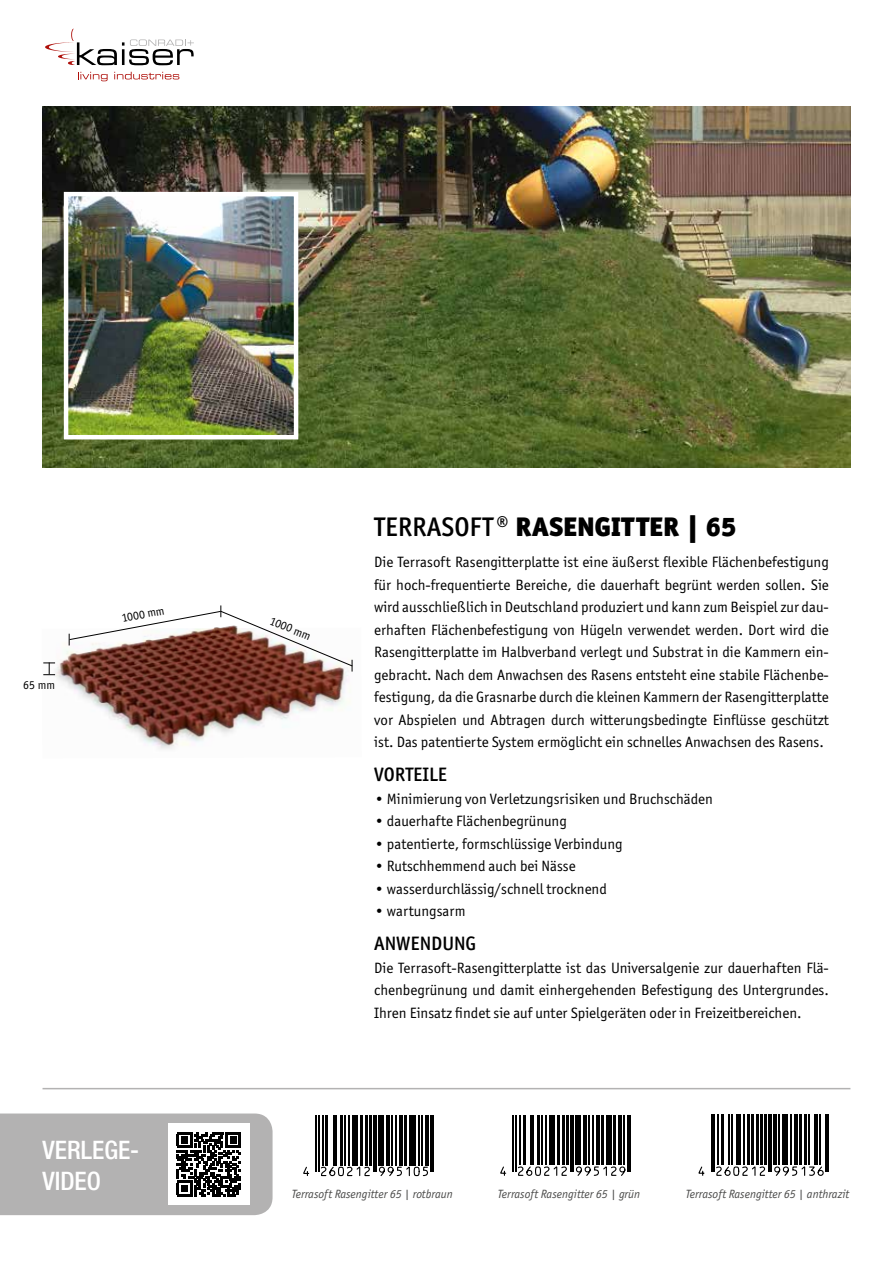
<style>
.page{position:relative;width:893px;height:1263px;background:#fff}
.page>*{position:absolute;margin:0;border:0;box-sizing:border-box;transform-origin:0 0}
.t1{font:900 27px "Officina Sans ITC";color:#000}
.t2{font:500 condensed 25.5px/30.6px "Helvetica Neue";color:#fff}
.t3{font:500 19.5px "Officina Sans ITC";color:#000}
.t4{font:15px/22.5px "Officina Sans ITC";color:#000;text-align:justify}
.t5{font:italic 12px "Officina Sans ITC";color:#4a4a49}
.t6{font:12px "Officina Sans ITC";color:#000}
.s1{font-weight:500}
</style>
<div class="page">
<hr style="left:892px;top:106px;width:1px;height:362px;background:#e3e3e3">
<svg style="left:45px;top:29px;width:149px;height:36px"></svg>
<svg style="left:78px;top:72px;width:30px;height:9px"></svg>
<svg style="left:114px;top:72px;width:65px;height:7px"></svg>
<hr style="left:43px;top:1088px;width:807px;height:1px;background:#b3b2b2">
<svg style="left:512px;top:1115px;width:119px;height:57px"></svg>
<hr style="left:513px;top:1115px;width:1px;height:56px;background:#000">
<hr style="left:515px;top:1115px;width:2px;height:56px;background:#000">
<hr style="left:519px;top:1115px;width:1px;height:50px;background:#000">
<hr style="left:523px;top:1115px;width:2px;height:50px;background:#000">
<hr style="left:530px;top:1115px;width:1px;height:50px;background:#000">
<hr style="left:533px;top:1115px;width:1px;height:50px;background:#000">
<hr style="left:538px;top:1115px;width:2px;height:50px;background:#000">
<hr style="left:541px;top:1115px;width:2px;height:50px;background:#000">
<hr style="left:545px;top:1115px;width:1px;height:50px;background:#000">
<hr style="left:549px;top:1115px;width:2px;height:50px;background:#000">
<hr style="left:552px;top:1115px;width:3px;height:50px;background:#000">
<hr style="left:557px;top:1115px;width:3px;height:50px;background:#000">
<hr style="left:562px;top:1115px;width:3px;height:50px;background:#000">
<hr style="left:566px;top:1115px;width:3px;height:50px;background:#000">
<hr style="left:570px;top:1115px;width:1px;height:56px;background:#000">
<hr style="left:572px;top:1115px;width:2px;height:56px;background:#000">
<hr style="left:575px;top:1115px;width:4px;height:50px;background:#000">
<hr style="left:580px;top:1115px;width:1px;height:50px;background:#000">
<hr style="left:584px;top:1115px;width:3px;height:50px;background:#000">
<hr style="left:588px;top:1115px;width:2px;height:50px;background:#000">
<hr style="left:592px;top:1115px;width:1px;height:50px;background:#000">
<hr style="left:596px;top:1115px;width:4px;height:50px;background:#000">
<hr style="left:601px;top:1115px;width:2px;height:50px;background:#000">
<hr style="left:606px;top:1115px;width:2px;height:50px;background:#000">
<hr style="left:610px;top:1115px;width:2px;height:50px;background:#000">
<hr style="left:613px;top:1115px;width:3px;height:50px;background:#000">
<hr style="left:618px;top:1115px;width:4px;height:50px;background:#000">
<hr style="left:623px;top:1115px;width:1px;height:50px;background:#000">
<hr style="left:627px;top:1115px;width:1px;height:56px;background:#000">
<hr style="left:629px;top:1115px;width:2px;height:56px;background:#000">
<svg style="left:500px;top:1165px;width:126px;height:11px"></svg>
<svg style="left:712px;top:1114px;width:117px;height:58px"></svg>
<hr style="left:711px;top:1114px;width:1px;height:57px;background:#000">
<hr style="left:714px;top:1114px;width:1px;height:57px;background:#000">
<hr style="left:717px;top:1114px;width:1px;height:51px;background:#000">
<hr style="left:721px;top:1114px;width:2px;height:51px;background:#000">
<hr style="left:728px;top:1114px;width:2px;height:51px;background:#000">
<hr style="left:731px;top:1114px;width:1px;height:51px;background:#000">
<hr style="left:736px;top:1114px;width:2px;height:51px;background:#000">
<hr style="left:740px;top:1114px;width:1px;height:51px;background:#000">
<hr style="left:743px;top:1114px;width:2px;height:51px;background:#000">
<hr style="left:747px;top:1114px;width:2px;height:51px;background:#000">
<hr style="left:751px;top:1114px;width:2px;height:51px;background:#000">
<hr style="left:756px;top:1114px;width:2px;height:51px;background:#000">
<hr style="left:761px;top:1114px;width:2px;height:51px;background:#000">
<hr style="left:764px;top:1114px;width:3px;height:51px;background:#000">
<hr style="left:768px;top:1114px;width:1px;height:57px;background:#000">
<hr style="left:771px;top:1114px;width:1px;height:57px;background:#000">
<hr style="left:773px;top:1114px;width:4px;height:51px;background:#000">
<hr style="left:778px;top:1114px;width:1px;height:51px;background:#000">
<hr style="left:782px;top:1114px;width:3px;height:51px;background:#000">
<hr style="left:787px;top:1114px;width:1px;height:51px;background:#000">
<hr style="left:790px;top:1114px;width:2px;height:51px;background:#000">
<hr style="left:794px;top:1114px;width:4px;height:51px;background:#000">
<hr style="left:799px;top:1114px;width:3px;height:51px;background:#000">
<hr style="left:804px;top:1114px;width:3px;height:51px;background:#000">
<hr style="left:808px;top:1114px;width:1px;height:51px;background:#000">
<hr style="left:814px;top:1114px;width:1px;height:51px;background:#000">
<hr style="left:816px;top:1114px;width:2px;height:51px;background:#000">
<hr style="left:819px;top:1114px;width:1px;height:51px;background:#000">
<hr style="left:825px;top:1114px;width:1px;height:57px;background:#000">
<hr style="left:828px;top:1114px;width:1px;height:57px;background:#000">
<svg style="left:698px;top:1165px;width:126px;height:11px"></svg>
<svg style="left:315px;top:1115px;width:119px;height:57px"></svg>
<hr style="left:316px;top:1115px;width:1px;height:56px;background:#000">
<hr style="left:318px;top:1115px;width:2px;height:56px;background:#000">
<hr style="left:322px;top:1115px;width:1px;height:50px;background:#000">
<hr style="left:326px;top:1115px;width:2px;height:50px;background:#000">
<hr style="left:333px;top:1115px;width:1px;height:50px;background:#000">
<hr style="left:336px;top:1115px;width:1px;height:50px;background:#000">
<hr style="left:341px;top:1115px;width:2px;height:50px;background:#000">
<hr style="left:344px;top:1115px;width:2px;height:50px;background:#000">
<hr style="left:348px;top:1115px;width:1px;height:50px;background:#000">
<hr style="left:352px;top:1115px;width:2px;height:50px;background:#000">
<hr style="left:355px;top:1115px;width:3px;height:50px;background:#000">
<hr style="left:360px;top:1115px;width:3px;height:50px;background:#000">
<hr style="left:365px;top:1115px;width:3px;height:50px;background:#000">
<hr style="left:369px;top:1115px;width:3px;height:50px;background:#000">
<hr style="left:373px;top:1115px;width:1px;height:56px;background:#000">
<hr style="left:375px;top:1115px;width:2px;height:56px;background:#000">
<hr style="left:378px;top:1115px;width:4px;height:50px;background:#000">
<hr style="left:383px;top:1115px;width:1px;height:50px;background:#000">
<hr style="left:386px;top:1115px;width:4px;height:50px;background:#000">
<hr style="left:391px;top:1115px;width:2px;height:50px;background:#000">
<hr style="left:395px;top:1115px;width:1px;height:50px;background:#000">
<hr style="left:399px;top:1115px;width:4px;height:50px;background:#000">
<hr style="left:404px;top:1115px;width:2px;height:50px;background:#000">
<hr style="left:409px;top:1115px;width:2px;height:50px;background:#000">
<hr style="left:413px;top:1115px;width:3px;height:50px;background:#000">
<hr style="left:419px;top:1115px;width:1px;height:50px;background:#000">
<hr style="left:421px;top:1115px;width:1px;height:50px;background:#000">
<hr style="left:425px;top:1115px;width:4px;height:50px;background:#000">
<hr style="left:430px;top:1115px;width:1px;height:56px;background:#000">
<hr style="left:432px;top:1115px;width:2px;height:56px;background:#000">
<svg style="left:303px;top:1166px;width:126px;height:11px"></svg>
<img style="left:43px;top:106px;width:807px;height:362px">
<svg style="left:0;top:1113px;width:273px;height:102px;background:#ababab"></svg>
<img style="left:69px;top:197px;width:224px;height:237px">
<div style="left:64px;top:192px;width:234px;height:247px;border:4px solid #fff"></div>
<img style="left:43px;top:633px;width:310px;height:116px">
<svg style="left:69px;top:605px;width:284px;height:66px"></svg>
<svg style="left:43px;top:662px;width:12px;height:13px"></svg>
<p class="t6" style="left:23px;top:678px;width:33px">65 mm</p>
<p class="t6" style="left:120px;top:612px;width:45px;rotate:-11deg">1000 mm</p>
<h2 class="t2" style="left:43px;top:1134px;width:98px">VERLEGE-<br>VIDEO</h2>
<p class="t6" style="left:273px;top:613px;width:45px;rotate:23deg">1000 mm</p>
<h1 class="t1" style="left:374px;top:508px;width:363px"><span class="s1">TERRASOFT</span> <sup>®</sup> RASENGITTER | 65</h1>
<p class="t4" style="left:374px;top:551px;width:456px">Die Terrasoft Rasengitterplatte ist eine äußerst flexible Flächenbefestigung für hoch-frequentierte Bereiche, die dauerhaft begrünt werden sollen. Sie wird ausschließlich in Deutschland produziert und kann zum Beispiel zur dau&shy;erhaften Flächenbefestigung von Hügeln verwendet werden. Dort wird die Rasengitterplatte im Halbverband verlegt und Substrat in die Kammern ein&shy;gebracht. Nach dem Anwachsen des Rasens entsteht eine stabile Flächenbe&shy;festigung, da die Grasnarbe durch die kleinen Kammern der Rasengitterplatte vor Abspielen und Abtragen durch witterungsbedingte Einflüsse geschützt ist. Das patentierte System ermöglicht ein schnelles Anwachsen des Rasens.</p>
<h3 class="t3" style="left:374px;top:763px;width:74px">VORTEILE</h3>
<p class="t4" style="left:374px;top:787px;width:340px">• Minimierung von Verletzungsrisiken und Bruchschäden</p>
<p class="t4" style="left:374px;top:810px;width:194px">• dauerhafte Flächenbegrünung</p>
<p class="t4" style="left:374px;top:832px;width:250px">• patentierte, formschlüssige Verbindung</p>
<p class="t4" style="left:374px;top:855px;width:203px">• Rutschhemmend auch bei Nässe</p>
<p class="t4" style="left:374px;top:877px;width:234px">• wasserdurchlässig/schnell trocknend</p>
<p class="t4" style="left:374px;top:900px;width:93px">• wartungsarm</p>
<h3 class="t3" style="left:374px;top:932px;width:103px">ANWENDUNG</h3>
<p class="t4" style="left:374px;top:956px;width:456px">Die Terrasoft-Rasengitterplatte ist das Universalgenie zur dauerhaften Flä&shy;chenbegrünung und damit einhergehenden Befestigung des Untergrundes.<br>Ihren Einsatz findet sie auf unter Spielgeräten oder in Freizeitbereichen.</p>
<p class="t5" style="left:292px;top:1187px;width:163px">Terrasoft Rasengitter 65 | rotbraun</p>
<p class="t5" style="left:498px;top:1187px;width:144px">Terrasoft Rasengitter 65 | grün</p>
<p class="t5" style="left:686px;top:1187px;width:165px">Terrasoft Rasengitter 65 | anthrazit</p>
</div>
